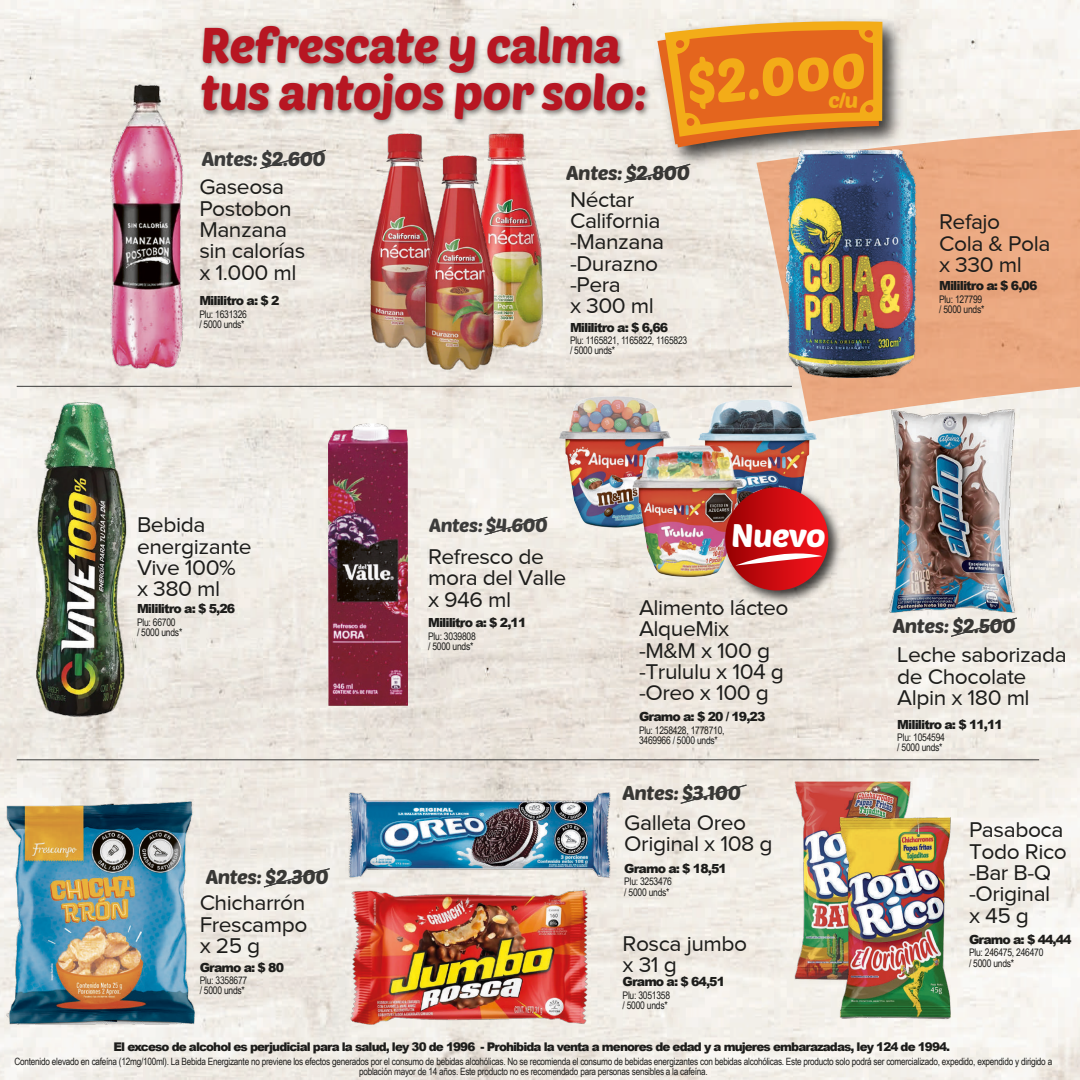
<style>
.page{position:relative;width:1080px;height:1080px;background:#fff}
.page>*{position:absolute;margin:0;border:0;box-sizing:border-box;transform-origin:0 0}
.t1{font:48.9px/47.1px "Poetsen One";letter-spacing:-.02em;color:#b71622}
.t2{font:31.8px "Poetsen One";letter-spacing:-.025em;color:#fff;scale:1.04 1}
.t3{font:22px/21.3px "Proxima Nova";letter-spacing:-.02em;color:#1d1d1b;scale:1.04 1}
.t4{font:19.6px "Poetsen One";letter-spacing:-.025em;color:#3c3c3b;scale:1.04 1}
.t5{font:18.6px "Poetsen One";letter-spacing:-.025em;color:#3c3c3b;scale:1.04 1}
.t6{font:900 12.6px "Arial";letter-spacing:-.075em;color:#1d1d1b}
.t7{font:900 12px "Arial";letter-spacing:-.075em;color:#1d1d1b}
.t8{font:10.5px/10.1px "Arial Narrow";letter-spacing:-.025em;color:#1d1d1b}
.t9{font:10.1px/9.7px "Arial Narrow";letter-spacing:-.025em;color:#1d1d1b;text-align:center}
</style>
<div class="page">
<img style="left:0;top:0;width:1080px;height:1080px">
<svg style="left:756px;top:129px;width:324px;height:293px;background:#ebb492"></svg>
<img style="left:648px;top:11px;width:262px;height:164px">
<img style="left:890px;top:409px;width:125px;height:204px">
<img style="left:328px;top:424px;width:80px;height:281px">
<img style="left:370px;top:134px;width:69px;height:213px">
<img style="left:473px;top:134px;width:69px;height:213px">
<img style="left:426px;top:156px;width:68px;height:213px">
<img style="left:786px;top:150px;width:131px;height:227px">
<img style="left:37px;top:403px;width:91px;height:314px">
<img style="left:351px;top:889px;width:236px;height:135px">
<img style="left:6px;top:801px;width:188px;height:223px">
<img style="left:104px;top:72px;width:86px;height:317px">
<img style="left:348px;top:792px;width:263px;height:86px">
<img style="left:795px;top:782px;width:117px;height:199px">
<img style="left:839px;top:818px;width:111px;height:202px">
<img style="left:195px;top:15px;width:461px;height:114px">
<img style="left:560px;top:396px;width:111px;height:131px">
<img style="left:699px;top:399px;width:118px;height:81px">
<img style="left:632px;top:446px;width:112px;height:130px">
<svg style="left:260px;top:150px;width:66px;height:19px"></svg>
<svg style="left:485px;top:517px;width:62px;height:18px"></svg>
<svg style="left:264px;top:868px;width:66px;height:19px"></svg>
<svg style="left:951px;top:618px;width:66px;height:19px"></svg>
<svg style="left:681px;top:785px;width:66px;height:19px"></svg>
<svg style="left:624px;top:164px;width:66px;height:19px"></svg>
<hr style="left:17px;top:386px;width:775px;height:1px;background:#3c3c3b">
<hr style="left:17px;top:759px;width:1022px;height:1px;background:#3c3c3b">
<img style="left:718px;top:480px;width:128px;height:129px">
<div style="left:725px;top:487px;width:103px;height:103px;background:linear-gradient(to right,#9a0305,#f9141d);border-radius:52px"></div>
<svg style="left:735px;top:547px;width:87px;height:19px"></svg>
<svg style="left:657px;top:20px;width:225px;height:127px;background:#e08934"></svg>
<h1 class="t1" style="left:201px;top:20px;width:448px">Refrescate y calma tus antojos por solo:</h1>
<p class="t4" style="left:202px;top:146px;width:121px">Antes: $2.600</p>
<p class="t3" style="left:199px;top:176px;width:104px">Gaseosa<br>Postobon<br>Manzana sin calorías x 1.000 ml</p>
<p class="t6" style="left:199px;top:292px;width:82px">Mililitro a: $ 2</p>
<p class="t8" style="left:199px;top:309px;width:49px">Plu: 1631326 / 5000 unds*</p>
<p class="t3" style="left:137px;top:514px;width:112px">Bebida energizante<br>Vive 100% x 380 ml</p>
<p class="t6" style="left:137px;top:600px;width:100px">Mililitro a: $ 5,26</p>
<p class="t8" style="left:137px;top:617px;width:47px">Plu: 66700<br>/ 5000 unds*</p>
<p class="t4" style="left:206px;top:864px;width:120px">Antes: $2.300</p>
<p class="t3" style="left:200px;top:892px;width:105px;text-align:justify">Chicharrón Frescampo x 25 g</p>
<p class="t6" style="left:200px;top:958px;width:86px">Gramo a: $ 80</p>
<p class="t8" style="left:200px;top:975px;width:49px">Plu: 3358677 / 5000 unds*</p>
<p class="t4" style="left:566px;top:160px;width:121px">Antes: $2.800</p>
<p class="t3" style="left:570px;top:188px;width:92px">Néctar<br>California -Manzana -Durazno -Pera<br>x 300 ml</p>
<p class="t6" style="left:570px;top:318px;width:100px">Mililitro a: $ 6,66</p>
<p class="t8" style="left:570px;top:335px;width:119px">Plu: 1165821, 1165822, 1165823 / 5000 unds*</p>
<p class="t5" style="left:429px;top:513px;width:115px">Antes: $4.600</p>
<p class="t3" style="left:428px;top:546px;width:135px">Refresco de mora del Valle x 946 ml</p>
<p class="t6" style="left:428px;top:613px;width:100px">Mililitro a: $ 2,11</p>
<p class="t8" style="left:428px;top:631px;width:49px">Plu: 3039808 / 5000 unds*</p>
<h2 class="t2" style="left:731px;top:515px;width:93px">Nuevo</h2>
<p class="t3" style="left:639px;top:597px;width:145px">Alimento lácteo<br>AlqueMix -M&amp;M x 100 g -Trululu x 104 g -Oreo x 100 g</p>
<p class="t6" style="left:639px;top:708px;width:128px">Gramo a: $ 20 / 19,23</p>
<p class="t8" style="left:639px;top:725px;width:87px">Plu: 1258428, 1778710,<br>3469966 / 5000 unds*</p>
<p class="t4" style="left:623px;top:781px;width:116px">Antes: $3.100</p>
<p class="t3" style="left:624px;top:812px;width:144px">Galleta Oreo<br>Original x 108 g</p>
<p class="t6" style="left:624px;top:859px;width:104px">Gramo a: $ 18,51</p>
<p class="t8" style="left:624px;top:876px;width:49px">Plu: 3253476 / 5000 unds*</p>
<p class="t3" style="left:623px;top:933px;width:121px">Rosca jumbo x 31 g</p>
<p class="t6" style="left:623px;top:973px;width:104px">Gramo a: $ 64,51</p>
<p class="t8" style="left:623px;top:990px;width:49px">Plu: 3051358 / 5000 unds*</p>
<p class="t3" style="left:939px;top:211px;width:108px">Refajo<br>Cola &amp; Pola x 330 ml</p>
<p class="t6" style="left:939px;top:276px;width:100px">Mililitro a: $ 6,06</p>
<p class="t8" style="left:939px;top:294px;width:47px">Plu: 127799 / 5000 unds*</p>
<p class="t4" style="left:893px;top:614px;width:120px">Antes: $2.500</p>
<p class="t3" style="left:897px;top:644px;width:165px">Leche saborizada de Chocolate<br>Alpin x 180 ml</p>
<p class="t6" style="left:897px;top:715px;width:107px">Mililitro a: $ 11,11</p>
<p class="t8" style="left:897px;top:732px;width:49px">Plu: 1054594 / 5000 unds*</p>
<p class="t3" style="left:969px;top:819px;width:96px">Pasaboca<br>Todo Rico -Bar B-Q -Original x 45 g</p>
<p class="t6" style="left:969px;top:930px;width:104px">Gramo a: $ 44,44</p>
<p class="t8" style="left:969px;top:947px;width:76px">Plu: 246475, 246470 / 5000 unds*</p>
<p class="t7" style="left:113px;top:1038px;width:838px">El exceso de alcohol es perjudicial para la salud, ley 30 de 1996 - Prohibida la venta a menores de edad y a mujeres embarazadas, ley 124 de 1994.</p>
<p class="t9" style="left:14px;top:1057px;width:1039px">Contenido elevado en cafeína (12mg/100ml). La Bebida Energizante no previene los efectos generados por el consumo de bebidas alcohólicas. No se recomienda el consumo de bebidas energizantes con bebidas alcohólicas. Este producto solo podrá ser comercializado, expedido, expendido y dirigido a población mayor de 14 años. Este producto no es recomendado para personas sensibles a la cafeína.</p>
</div>
